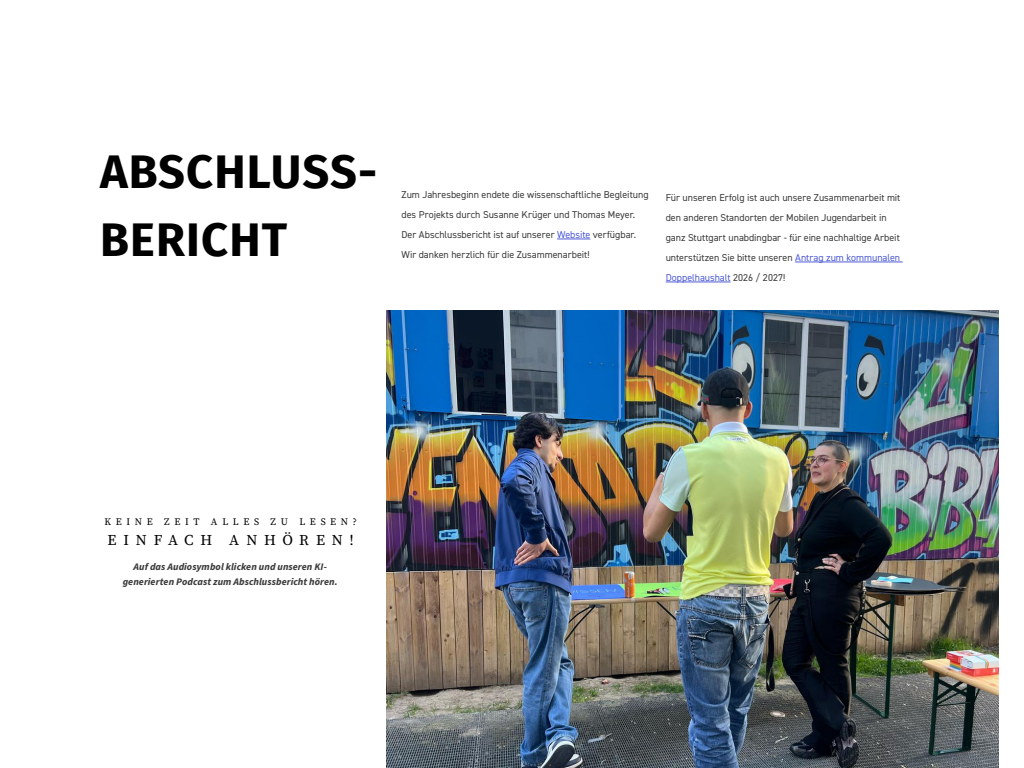
<style>
.page{position:relative;width:1024px;height:768px;background:#fff}
.page>*{position:absolute;margin:0;border:0;box-sizing:border-box;transform-origin:0 0}
.t1{font:700 47px/68px "Fira Sans";letter-spacing:.025em;color:#000}
.t2{font:15px "Source Serif Pro";letter-spacing:.455em;color:#000}
.t3{font:10px/20px "DIN2014";color:#3b3c3b}
.t4{font:italic 700 10px/15px "Source Sans Pro";letter-spacing:.005em;color:#3b3c3b;text-align:center}
.t5{font:10px "Source Serif Pro";letter-spacing:.465em;color:#000}
.s1{color:#4f5cd6}
</style>
<div class="page">
<img style="left:387px;top:310px;width:612px;height:458px">
<hr style="left:557px;top:239px;width:33px;height:1px;background:#4f5cd6">
<hr style="left:795px;top:262px;width:108px;height:1px;background:#4f5cd6">
<hr style="left:666px;top:282px;width:65px;height:1px;background:#4f5cd6">
<h1 class="t1" style="left:100px;top:135px;width:279px">ABSCHLUSS-<br>BERICHT</h1>
<p class="t3" style="left:402px;top:184px;width:249px">Zum Jahresbeginn endete die wissenschaftliche Begleitung des Projekts durch Susanne Krüger und Thomas Meyer.<br>Der Abschlussbericht ist auf unserer <span class="s1">Website</span> verfügbar.<br>Wir danken herzlich für die Zusammenarbeit!</p>
<p class="t3" style="left:666px;top:187px;width:236px">Für unseren Erfolg ist auch unsere Zusammenarbeit mit den anderen Standorten der Mobilen Jugendarbeit in ganz Stuttgart unabdingbar - für eine nachhaltige Arbeit unterstützen Sie bitte unseren <span class="s1">Antrag zum kommunalen Doppelhaushalt</span> 2026 / 2027!</p>
<p class="t5" style="left:104px;top:515px;width:254px">KEINE ZEIT ALLES ZU LESEN?</p>
<p class="t4" style="left:123px;top:559px;width:216px">Auf das Audiosymbol klicken und unseren KI&shy;generierten Podcast zum Abschlussbericht hören.</p>
<h2 class="t2" style="left:108px;top:530px;width:248px">EINFACH ANHÖREN!</h2>
</div>
